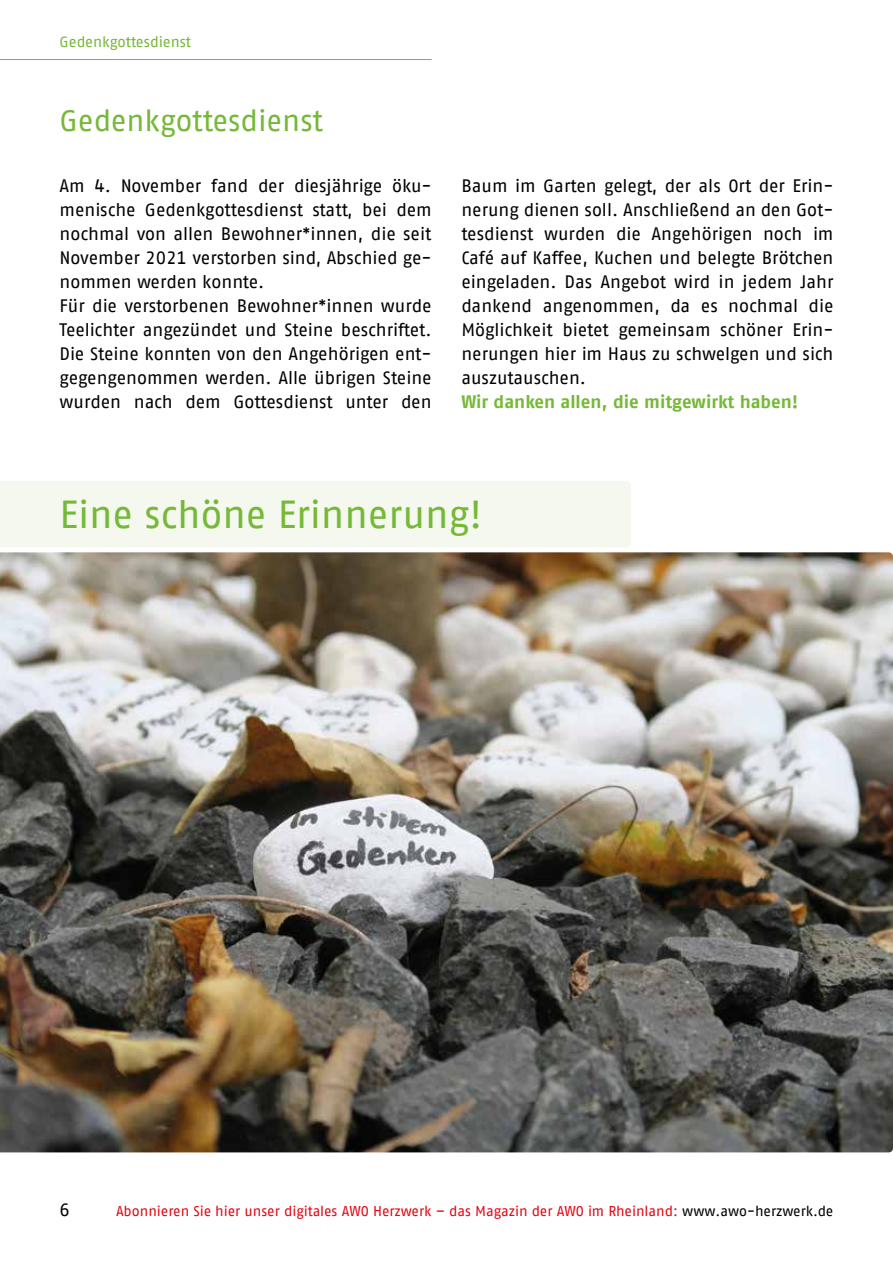
<style>
.page{position:relative;width:893px;height:1263px;background:#fff}
.page>*{position:absolute;margin:0;border:0;box-sizing:border-box;transform-origin:0 0}
.t1{font:39px "AWO Fago Office";color:#76b837}
.t2{font:30px "AWO Fago Office";color:#76b837}
.t3{font:18px/24px "AWO Fago Office";color:#000}
.t4{font:700 18px "AWO Fago Office";color:#76b837}
.t5{font:15px "AWO Fago Office";color:#76b837}
.t6{font:14.25px "AWO Fago Office";color:#e30613}
.s1{color:#000}
</style>
<div class="page">
<hr style="left:0;top:59px;width:432px;height:1px;background:#76b837">
<img style="left:0;top:552px;width:893px;height:600px">
<div style="left:0;top:481px;width:631px;height:66px;background:#f4f8ee"></div>
<p class="t5" style="left:60px;top:33px;width:133px">Gedenkgottesdienst</p>
<h2 class="t2" style="left:60px;top:103px;width:265px">Gedenkgottesdienst</h2>
<p class="t3" style="left:60px;top:174px;width:374px">Am 4. November fand der diesjährige öku&shy;menische Gedenkgottesdienst statt, bei dem nochmal von allen Bewohner*innen, die seit November 2021 verstorben sind, Abschied ge&shy;nommen werden konnte.<br>Für die verstorbenen Bewohner*innen wurde Teelichter angezündet und Steine beschriftet.<br>Die Steine konnten von den Angehörigen ent&shy;gegengenommen werden. Alle übrigen Steine wurden nach dem Gottesdienst unter den</p>
<p class="t3" style="left:461px;top:174px;width:374px;text-align:justify">Baum im Garten gelegt, der als Ort der Erin&shy;nerung dienen soll. Anschließend an den Got&shy;tesdienst wurden die Angehörigen noch im Café auf Kaffee, Kuchen und belegte Brötchen eingeladen. Das Angebot wird in jedem Jahr dankend angenommen, da es nochmal die Möglichkeit bietet gemeinsam schöner Erin&shy;nerungen hier im Haus zu schwelgen und sich auszutauschen.</p>
<p class="t4" style="left:461px;top:391px;width:339px">Wir danken allen, die mitgewirkt haben!</p>
<h1 class="t1" style="left:60px;top:492px;width:424px">Eine schöne Erinnerung!</h1>
<p class="t3" style="left:60px;top:1197px;width:12px">6</p>
<p class="t6" style="left:116px;top:1202px;width:719px">Abonnieren Sie hier unser digitales AWO Herzwerk – das Magazin der AWO im Rheinland: <span class="s1">www.awo-herzwerk.de</span></p>
</div>
